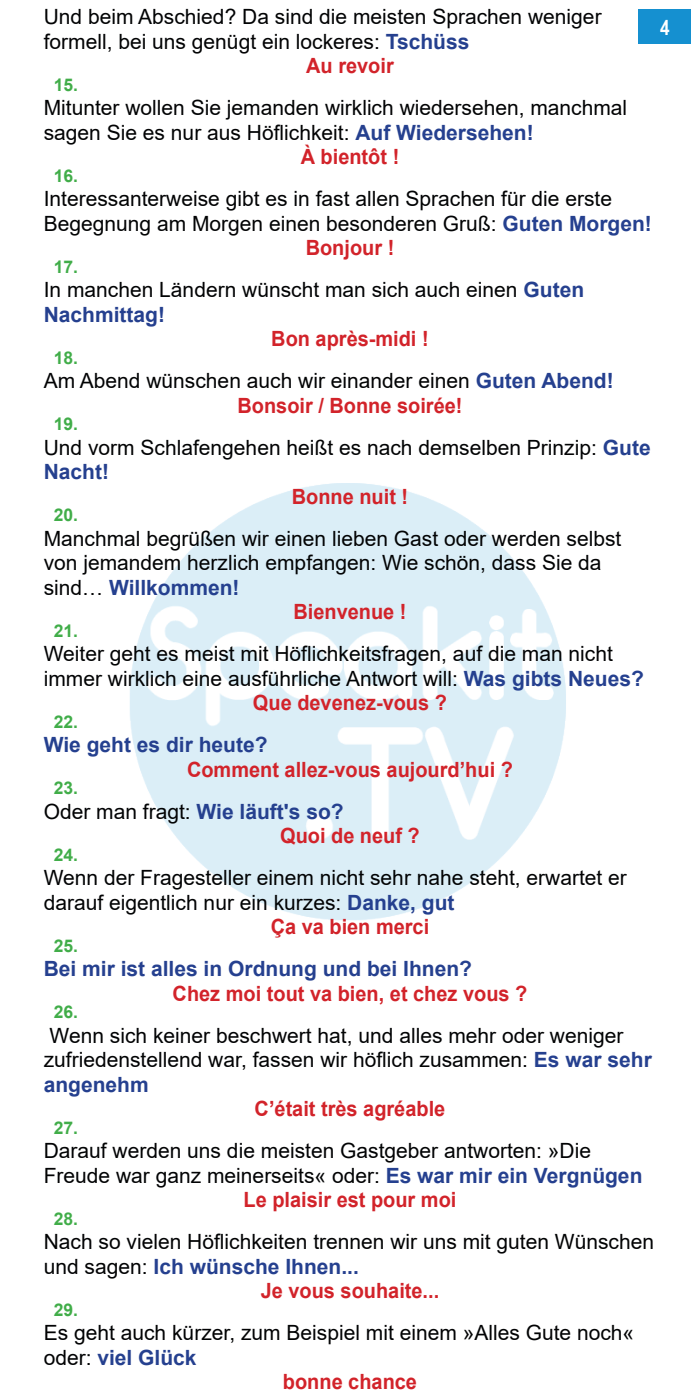
<style>
.page{position:relative;width:700px;height:1400px;background:#fff}
.page>*{position:absolute;margin:0;border:0;box-sizing:border-box;transform-origin:0 0}
.Text_ALL{font:21px/24.5px "Arial";color:#020304}
.Text_L2R_centre{font:700 21px "Arial";color:#d2232a;scale:.95 1}
.Text_ALL-2{font:700 21px "Arial";color:#25408f}
.t1{font:700 21px "Arial Narrow";color:#fff}
.bullets_for_ALL{font:700 17.5px "Arial";color:#41ad49}
.s1{font-weight:700;color:#25408f}
</style>
<div class="page">
<img style="left:130px;top:483px;width:436px;height:437px">
<div style="left:639px;top:9px;width:52px;height:35px;background:#1590d0"></div>
<p class="Text_ALL" style="left:44px;top:4px;width:559px">Und beim Abschied? Da sind die meisten Sprachen weniger</p>
<p class="t1" style="left:660px;top:11px;width:11px">4</p>
<p class="Text_ALL" style="left:44px;top:29px;width:427px">formell, bei uns genügt ein lockeres: <span class="s1">Tschüss</span></p>
<p class="Text_L2R_centre" style="left:306px;top:51px;width:94px">Au revoir</p>
<p class="bullets_for_ALL" style="left:54px;top:72px;width:26px">15.</p>
<p class="Text_ALL" style="left:44px;top:95px;width:585px">Mitunter wollen Sie jemanden wirklich wiedersehen, manchmal sagen Sie es nur aus Höflichkeit: <span class="s1">Auf Wiedersehen!</span></p>
<p class="Text_L2R_centre" style="left:301px;top:142px;width:105px">À bientôt !</p>
<p class="bullets_for_ALL" style="left:54px;top:163px;width:26px">16.</p>
<p class="Text_ALL" style="left:44px;top:186px;width:610px">Interessanterweise gibt es in fast allen Sprachen für die erste<br>Begegnung am Morgen einen besonderen Gruß: <span class="s1">Guten Morgen!</span></p>
<p class="Text_L2R_centre" style="left:306px;top:233px;width:95px">Bonjour !</p>
<p class="bullets_for_ALL" style="left:54px;top:254px;width:26px">17.</p>
<p class="Text_ALL" style="left:44px;top:277px;width:542px">In manchen Ländern wünscht man sich auch einen <span class="s1">Guten<br>Nachmittag!</span></p>
<p class="Text_L2R_centre" style="left:271px;top:324px;width:167px">Bon après-midi !</p>
<p class="bullets_for_ALL" style="left:54px;top:345px;width:26px">18.</p>
<p class="Text_ALL" style="left:44px;top:368px;width:571px">Am Abend wünschen auch wir einander einen <span class="s1">Guten Abend!</span></p>
<p class="Text_L2R_centre" style="left:237px;top:390px;width:238px">Bonsoir / Bonne soirée!</p>
<p class="bullets_for_ALL" style="left:54px;top:412px;width:26px">19.</p>
<p class="Text_ALL" style="left:44px;top:435px;width:608px">Und vorm Schlafengehen heißt es nach demselben Prinzip: <span class="s1">Gute<br>Nacht!</span></p>
<p class="Text_L2R_centre" style="left:292px;top:481px;width:124px">Bonne nuit !</p>
<p class="bullets_for_ALL" style="left:54px;top:503px;width:26px">20.</p>
<p class="Text_ALL" style="left:44px;top:526px;width:579px">Manchmal begrüßen wir einen lieben Gast oder werden selbst von jemandem herzlich empfangen: Wie schön, dass Sie da sind… <span class="s1">Willkommen!</span></p>
<p class="Text_L2R_centre" style="left:293px;top:597px;width:121px">Bienvenue !</p>
<p class="bullets_for_ALL" style="left:54px;top:618px;width:26px">21.</p>
<p class="Text_ALL" style="left:44px;top:641px;width:602px">Weiter geht es meist mit Höflichkeitsfragen, auf die man nicht immer wirklich eine ausführliche Antwort will: <span class="s1">Was gibts Neues?</span></p>
<p class="Text_L2R_centre" style="left:253px;top:688px;width:206px">Que devenez-vous ?</p>
<p class="bullets_for_ALL" style="left:54px;top:709px;width:26px">22.</p>
<p class="Text_ALL-2" style="left:44px;top:730px;width:225px">Wie geht es dir heute?</p>
<p class="Text_L2R_centre" style="left:187px;top:754px;width:345px">Comment allez-vous aujourd’hui ?</p>
<p class="bullets_for_ALL" style="left:54px;top:776px;width:26px">23.</p>
<p class="Text_ALL" style="left:44px;top:799px;width:302px">Oder man fragt: <span class="s1">Wie läuft s' so?</span></p>
<p class="Text_L2R_centre" style="left:280px;top:821px;width:149px">Quoi de neuf ?</p>
<p class="bullets_for_ALL" style="left:54px;top:842px;width:26px">24.</p>
<p class="Text_ALL" style="left:44px;top:865px;width:585px">Wenn der Fragesteller einem nicht sehr nahe steht, erwartet er darauf eigentlich nur ein kurzes: <span class="s1">Danke, gut</span></p>
<p class="Text_L2R_centre" style="left:271px;top:912px;width:168px">Ça va bien merci</p>
<p class="bullets_for_ALL" style="left:54px;top:933px;width:26px">25.</p>
<p class="Text_ALL-2" style="left:44px;top:954px;width:430px">Bei mir ist alles in Ordnung und bei Ihnen?</p>
<p class="Text_L2R_centre" style="left:173px;top:978px;width:375px">Chez moi tout va bien, et chez vous ?</p>
<p class="bullets_for_ALL" style="left:54px;top:1000px;width:26px">26.</p>
<p class="Text_ALL" style="left:44px;top:1023px;width:610px">Wenn sich keiner beschwert hat, und alles mehr oder weniger zufriedenstellend war, fassen wir höflich zusammen: <span class="s1">Es war sehr angenehm</span></p>
<p class="Text_L2R_centre" style="left:255px;top:1094px;width:202px">C’était très agréable</p>
<p class="bullets_for_ALL" style="left:54px;top:1115px;width:26px">27.</p>
<p class="Text_ALL" style="left:44px;top:1138px;width:600px">Darauf werden uns die meisten Gastgeber antworten »: Die<br>Freude war ganz meinerseits« oder: <span class="s1">Es war mir ein Vergnügen</span></p>
<p class="Text_L2R_centre" style="left:244px;top:1185px;width:226px">Le plaisir est pour moi</p>
<p class="bullets_for_ALL" style="left:54px;top:1206px;width:26px">28.</p>
<p class="Text_ALL" style="left:44px;top:1229px;width:612px">Nach so vielen Höflichkeiten trennen wir uns mit guten Wünschen und sagen: <span class="s1">Ich wünsche Ihnen...</span></p>
<p class="Text_L2R_centre" style="left:261px;top:1276px;width:189px">Je vous souhaite...</p>
<p class="bullets_for_ALL" style="left:54px;top:1297px;width:26px">29.</p>
<p class="Text_ALL" style="left:44px;top:1320px;width:592px">Es geht auch kürzer, zum Beispiel mit einem »Alles Gute noch» oder: <span class="s1">viel Glück</span></p>
<p class="Text_L2R_centre" style="left:283px;top:1367px;width:143px">bonne chance</p>
</div>
